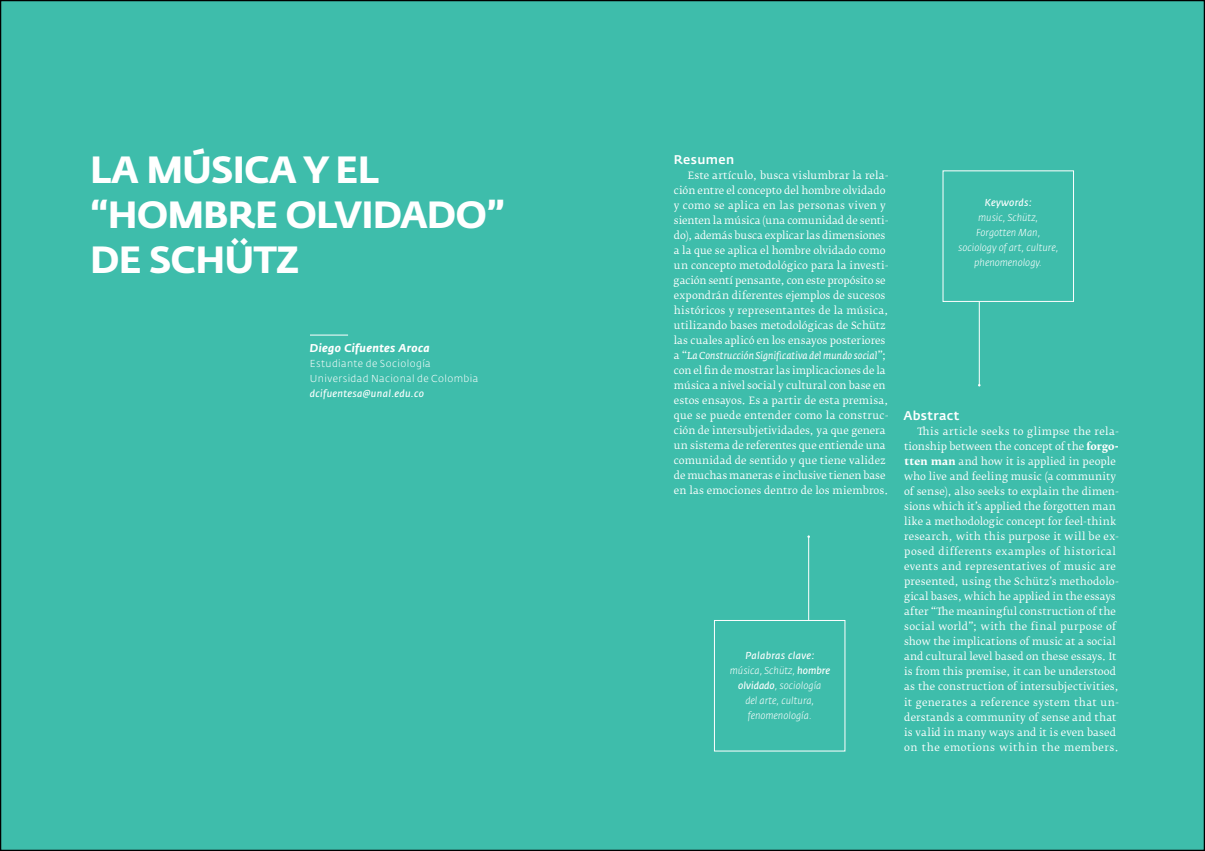
<style>
.page{position:relative;width:1205px;height:851px;background:#fff}
.page>*{position:absolute;margin:0;border:0;box-sizing:border-box;transform-origin:0 0}
.t1{font:700 37.5px/45px "Fedra Sans Std";letter-spacing:-.025em;color:#fff}
.t2{font:500 12.5px "Fedra Sans Std";letter-spacing:.03em;color:#fff}
.t3{font:italic 700 11.25px "Fedra Sans Std";letter-spacing:.035em;color:#fff}
.t4{font:10px/15px "Fedra Serif B Pro";letter-spacing:.01em;color:#fff}
.t5{font:italic 300 10px/15px "Fedra Sans Std";color:#fff;text-align:center}
.t6{font:300 10px/15px "Fedra Sans Std";letter-spacing:.04em;color:#fff}
.t7{font:italic 10px "Fedra Serif A Pro";letter-spacing:.005em;color:#fff}
.t8{font:italic 10px "Fedra Sans Std";letter-spacing:.03em;color:#fff}
.s1{font-family:"Fedra Serif B Pro";font-style:normal}
.s2{font-weight:400}
.s3{font-weight:700}
</style>
<div class="page">
<div style="left:1px;top:1px;width:1203px;height:849px;background:#3ebdab"></div>
<hr style="left:808px;top:536px;width:1px;height:84px;background:#fff">
<div style="left:714px;top:620px;width:131px;height:131px;border:1px solid #fff"></div>
<hr style="left:979px;top:301px;width:1px;height:84px;background:#fff">
<div style="left:942px;top:170px;width:132px;height:132px;border:1px solid #fff"></div>
<hr style="left:310px;top:335px;width:38px;height:1px;background:#fff">
<h1 class="t1" style="left:90px;top:147px;width:416px">LA MÚSICA Y EL “HOMBRE OLVIDADO”<br>DE SCHÜTZ</h1>
<p class="t3" style="left:310px;top:341px;width:121px">Diego Cifuentes Aroca</p>
<p class="t6" style="left:310px;top:356px;width:170px">Estudiante de Sociología<br>Universidad Nacional de Colombia</p>
<p class="t8" style="left:310px;top:387px;width:116px">dcifuentesa@unal.edu.co</p>
<p class="t2" style="left:674px;top:151px;width:62px">Resumen</p>
<p class="t4" style="left:674px;top:168px;width:216px;text-indent:14px">Este artículo, busca vislumbrar la rela&shy;ción entre el concepto del hombre olvidado y como se aplica en las personas viven y sienten la música (una comunidad de senti&shy;do), además busca explicar las dimensiones a la que se aplica el hombre olvidado como un concepto metodológico para la investi&shy;gación sentí pensante, con este propósito se expondrán diferentes ejemplos de sucesos históricos y representantes de la música, utilizando bases metodológicas de Schütz las cuales aplicó en los ensayos posteriores</p>
<p class="t7" style="left:674px;top:349px;width:214px"><span class="s1">a “</span>La Construcción Significativa del mundo social<span class="s1">”;</span></p>
<p class="t4" style="left:674px;top:363px;width:216px">con el fin de mostrar las implicaciones de la música a nivel social y cultural con base en estos ensayos. Es a partir de esta premisa, que se puede entender como la construc&shy;ción de intersubjetividades, ya que genera un sistema de referentes que entiende una comunidad de sentido y que tiene validez de muchas maneras e inclusive tienen base en las emociones dentro de los miembros.</p>
<p class="t5" style="left:730px;top:648px;width:102px"><span class="s2">Palabras clave: </span>música, Schütz, <span class="s2">hombre olvidado</span>, sociología<br>del arte, cultura, fenomenología.</p>
<p class="t8" style="left:985px;top:196px;width:48px">Keywords:</p>
<p class="t5" style="left:958px;top:210px;width:102px">music, Schütz,<br>Forgotten Man, sociology of art, culture, phenomenology.</p>
<p class="t2" style="left:903px;top:408px;width:57px">Abstract</p>
<p class="t4" style="left:904px;top:424px;width:216px;text-indent:13px">This article seeks to glimpse the rela&shy;tionship between the concept of the <span class="s3">forgo&shy;tten man</span> and how it is applied in people who live and feeling music (a community of sense), also seeks to explain the dimen&shy;sions which it’s applied the forgotten man like a methodologic concept for feel-think research, with this purpose it will be ex&shy;posed differents examples of historical events and representatives of music are presented, using the Schütz’s methodolo&shy;gical bases, which he applied in the essays after “The meaningful construction of the social world”; with the final purpose of show the implications of music at a social and cultural level based on these essays. It is from this premise, it can be understood as the construction of intersubjectivities, it generates a reference system that un&shy;derstands a community of sense and that is valid in many ways and it is even based on the emotions within the members.</p>
</div>
